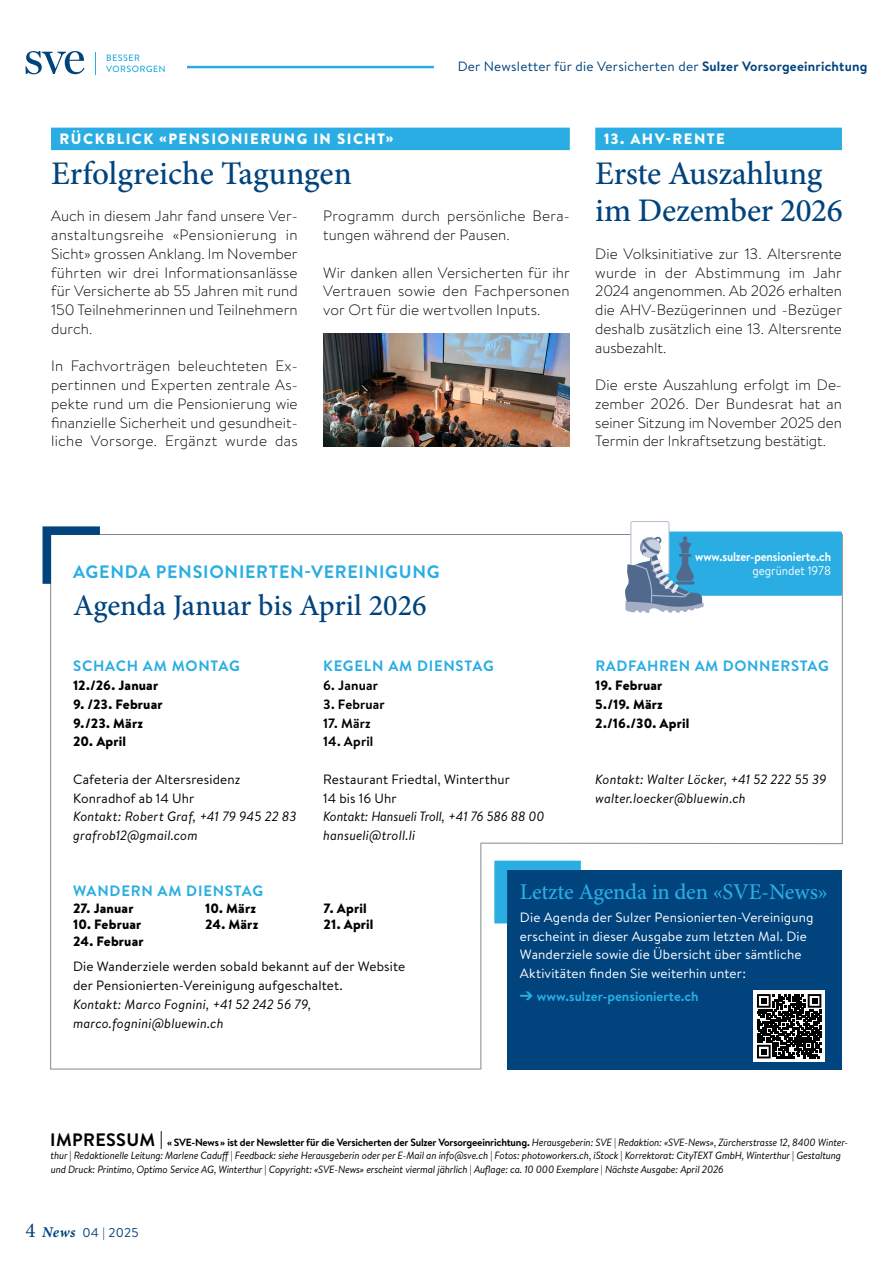
<style>
.page{position:relative;width:893px;height:1263px;background:#fff}
.page>*{position:absolute;margin:0;border:0;box-sizing:border-box;transform-origin:0 0}
.t1{font:500 33px/37.5px "Minion Pro";letter-spacing:-.01em;color:#00437d}
.t2{font:500 30px "Minion Pro";letter-spacing:-.005em;color:#00437d}
.t3{font:500 22.5px "Minion Pro";letter-spacing:-.01em;color:#29ade2}
.t4{font:700 18px "Brandon Text";letter-spacing:.04em;color:#29ade2}
.t5{font:300 15px/18.8px "Brandon Text";letter-spacing:.005em;color:#000;text-align:justify}
.t6{font:700 15px "Brandon Text";letter-spacing:.045em;color:#29ade2}
.t7{font:900 15px "Brandon Text";letter-spacing:.095em;color:#fff}
.t8{font:italic 13.5px/18.8px "Brandon Text";letter-spacing:.005em;color:#000}
.t9{font:13.5px/18.8px "Brandon Text";letter-spacing:.01em;color:#000}
.t10{font:13.5px/18.8px "Brandon Text";letter-spacing:.01em;color:#fff}
.t11{font:900 13.5px/18.8px "Brandon Text";letter-spacing:.01em;color:#000}
.t12{font:13.5px "Brandon Text";letter-spacing:.02em;color:#00437d}
.t13{font:700 13.5px "Brandon Text";letter-spacing:.01em;color:#000}
.t14{font:700 13.5px "Brandon Text";color:#29ade2}
.t15{font:12.75px "Brandon Text";color:#00437d}
.t16{font:700 12.6px "Brandon Text";letter-spacing:-.01em;color:#fff;scale:.92 1}
.t17{font:12.6px "Brandon Text";color:#fff;scale:.92 1}
.t18{font:italic 10.5px/13.5px "Brandon Text";letter-spacing:-.02em;color:#000}
.s1{font-weight:700}
.s2{font-weight:700;font-style:normal;font-size:18px}
.s3{font-weight:700;font-style:normal}
.s4{font-style:normal}
.s5{font-family:"Minion Pro";font-size:21px}
.s6{font-family:"Minion Pro";font-weight:700;font-style:italic;font-size:15px}
</style>
<div class="page">
<svg style="left:106px;top:54px;width:59px;height:18px"></svg>
<svg style="left:26px;top:51px;width:59px;height:23px"></svg>
<svg style="left:95px;top:52px;width:1px;height:22px"></svg>
<hr style="left:187px;top:66px;width:247px;height:2px;background:#29ade2">
<svg style="left:50px;top:534px;width:793px;height:536px"></svg>
<svg style="left:43px;top:526px;width:57px;height:58px"></svg>
<div style="left:659px;top:531px;width:183px;height:65px;background:#29ade2"></div>
<div style="left:631px;top:521px;width:38px;height:53px;background:#fff;border-radius:2px"></div>
<div style="left:630px;top:521px;width:39px;height:54px;border:1px solid #b2bacf;border-radius:2px"></div>
<svg style="left:625px;top:536px;width:79px;height:77px"></svg>
<div style="left:51px;top:128px;width:519px;height:22px;background:#29ade2"></div>
<div style="left:595px;top:128px;width:247px;height:22px;background:#29ade2"></div>
<div style="left:507px;top:870px;width:335px;height:199px;background:#00437d"></div>
<svg style="left:494px;top:861px;width:87px;height:62px"></svg>
<hr style="left:480px;top:843px;width:1px;height:226px;background:#878988">
<div style="left:753px;top:990px;width:72px;height:72px;background:#fff"></div>
<svg style="left:757px;top:994px;width:64px;height:64px"></svg>
<img style="left:323px;top:334px;width:247px;height:112px">
<p class="t12" style="left:458px;top:57px;width:411px">Der Newsletter für die Versicherten der <span class="s1">Sulzer Vorsorgeeinrichtung</span></p>
<p class="t7" style="left:60px;top:128px;width:335px">RÜCKBLICK «PENSIONIERUNG IN SICHT»</p>
<p class="t7" style="left:604px;top:128px;width:122px">13. AHV-RENTE</p>
<h1 class="t1" style="left:51px;top:155px;width:302px">Erfolgreiche Tagungen</h1>
<h1 class="t1" style="left:595px;top:155px;width:249px">Erste Auszahlung im Dezember 2026</h1>
<p class="t5" style="left:51px;top:206px;width:248px">Auch in diesem Jahr fand unsere Ver&shy;anstaltungsreihe «Pensionierung in Sicht» grossen Anklang. Im November führten wir drei Informationsanlässe für Versicherte ab 55 Jahren mit rund 150 Teilnehmerinnen und Teilnehmern durch.</p>
<p class="t5" style="left:51px;top:356px;width:248px">In Fachvorträgen beleuchteten Ex&shy;pertinnen und Experten zentrale As&shy;pekte rund um die Pensionierung wie finanzielle Sicherheit und gesundheit&shy;liche Vorsorge. Ergänzt wurde das</p>
<p class="t5" style="left:323px;top:206px;width:248px">Programm durch persönliche Bera&shy;tungen während der Pausen.</p>
<p class="t5" style="left:323px;top:262px;width:248px">Wir danken allen Versicherten für ihr Vertrauen sowie den Fachpersonen vor Ort für die wertvollen Inputs.</p>
<p class="t5" style="left:595px;top:244px;width:248px">Die Volksinitiative zur 13. Altersrente wurde in der Abstimmung im Jahr 2024 angenommen. Ab 2026 erhalten die AHV-Bezügerinnen und -Bezüger deshalb zusätzlich eine 13. Altersrente ausbezahlt.</p>
<p class="t5" style="left:595px;top:375px;width:248px">Die erste Auszahlung erfolgt im De&shy;zember 2026. Der Bundesrat hat an seiner Sitzung im November 2025 den Termin der Inkraftsetzung bestätigt.</p>
<p class="t4" style="left:73px;top:559px;width:368px">AGENDA PENSIONIERTEN-VEREINIGUNG</p>
<h2 class="t2" style="left:73px;top:585px;width:355px">Agenda Januar bis April 2026</h2>
<p class="t6" style="left:73px;top:656px;width:168px">SCHACH AM MONTAG</p>
<p class="t11" style="left:73px;top:676px;width:87px">12./26. Januar</p>
<p class="t11" style="left:73px;top:695px;width:91px">9. /23. Februar<br>9./23. März</p>
<p class="t11" style="left:73px;top:732px;width:55px">20. April</p>
<p class="t9" style="left:73px;top:769px;width:169px">Cafeteria der Altersresidenz<br>Konradhof ab 14 Uhr</p>
<p class="t8" style="left:73px;top:807px;width:225px">Kontakt: Robert Graf, +41 79 945 22 83 grafrob12@gmail.com</p>
<p class="t6" style="left:323px;top:656px;width:172px">KEGELN AM DIENSTAG</p>
<p class="t13" style="left:323px;top:676px;width:56px">6. Januar</p>
<p class="t13" style="left:323px;top:695px;width:63px">3. Februar</p>
<p class="t13" style="left:323px;top:713px;width:49px">17. März</p>
<p class="t13" style="left:323px;top:732px;width:52px">14. April</p>
<p class="t9" style="left:323px;top:769px;width:188px">Restaurant Friedtal, Winterthur<br>14 bis 16 Uhr</p>
<p class="t8" style="left:323px;top:807px;width:223px">Kontakt: Hansueli Troll, +41 76 586 88 00 hansueli@troll.li</p>
<p class="t16" style="left:695px;top:548px;width:149px">www.sulzer-pensionierte.ch</p>
<p class="t17" style="left:752px;top:562px;width:87px">gegründet 1978</p>
<p class="t6" style="left:595px;top:656px;width:235px">RADFAHREN AM DONNERSTAG</p>
<p class="t11" style="left:595px;top:676px;width:95px">19. Februar<br>5./19. März<br>2./16./30. April</p>
<p class="t8" style="left:595px;top:769px;width:233px">Kontakt: Walter Löcker, +41 52 222 55 39 walter.loecker@bluewin.ch</p>
<p class="t6" style="left:73px;top:881px;width:191px">WANDERN AM DIENSTAG</p>
<p class="t11" style="left:73px;top:899px;width:62px">27. Januar</p>
<p class="t11" style="left:205px;top:899px;width:53px">10. März</p>
<p class="t11" style="left:324px;top:899px;width:45px">7. April</p>
<p class="t11" style="left:73px;top:915px;width:70px">10. Februar</p>
<p class="t11" style="left:205px;top:915px;width:55px">24. März</p>
<p class="t11" style="left:324px;top:915px;width:51px">21. April</p>
<p class="t11" style="left:73px;top:932px;width:72px">24. Februar</p>
<p class="t9" style="left:73px;top:957px;width:334px">Die Wanderziele werden sobald bekannt auf der Website der Pensionierten-Vereinigung aufgeschaltet.</p>
<p class="t8" style="left:73px;top:994px;width:240px">Kontakt: Marco Fognini, +41 52 242 56 79, marco.fognini@bluewin.ch</p>
<h3 class="t3" style="left:520px;top:876px;width:309px">Letzte Agenda in den «SVE-News»</h3>
<p class="t10" style="left:520px;top:907px;width:295px">Die Agenda der Sulzer Pensionierten-Vereinigung erscheint in dieser Ausgabe zum letzten Mal. Die Wanderziele sowie die Übersicht über sämtliche Aktivitäten finden Sie weiterhin unter:</p>
<p class="t14" style="left:520px;top:987px;width:180px">➔ www.sulzer-pensionierte.ch</p>
<p class="t18" style="left:50px;top:1135px;width:799px"><span class="s2">IMPRESSUM |</span> <span class="s3">«SVE-News » ist der Newsletter für die Versicherten der Sulzer Vorsorgeeinrichtung.</span> Herausgeberin: SVE <span class="s4">|</span> Redaktion: «SVE-News», Zürcherstrasse 12, 8400 Winter&shy;thur <span class="s4">|</span> Redaktionelle Leitung: Marlene Caduff <span class="s4">|</span> Feedback: siehe Herausgeberin oder per E-Mail an info@sve.ch <span class="s4">|</span> Fotos: photoworkers.ch, iStock <span class="s4">|</span> Korrektorat: CityTEXT GmbH, Winterthur <span class="s4">|</span> Gestaltung und Druck: Printimo, Optimo Service AG, Winterthur <span class="s4">|</span> Copyright: «SVE-News» erscheint viermal jährlich <span class="s4">|</span> Auflage: ca. 10 000 Exemplare <span class="s4">|</span> Nächste Ausgabe: April 2026</p>
<p class="t15" style="left:26px;top:1224px;width:115px"><span class="s5">4</span> <span class="s6">News</span> 04 | 2025</p>
</div>
